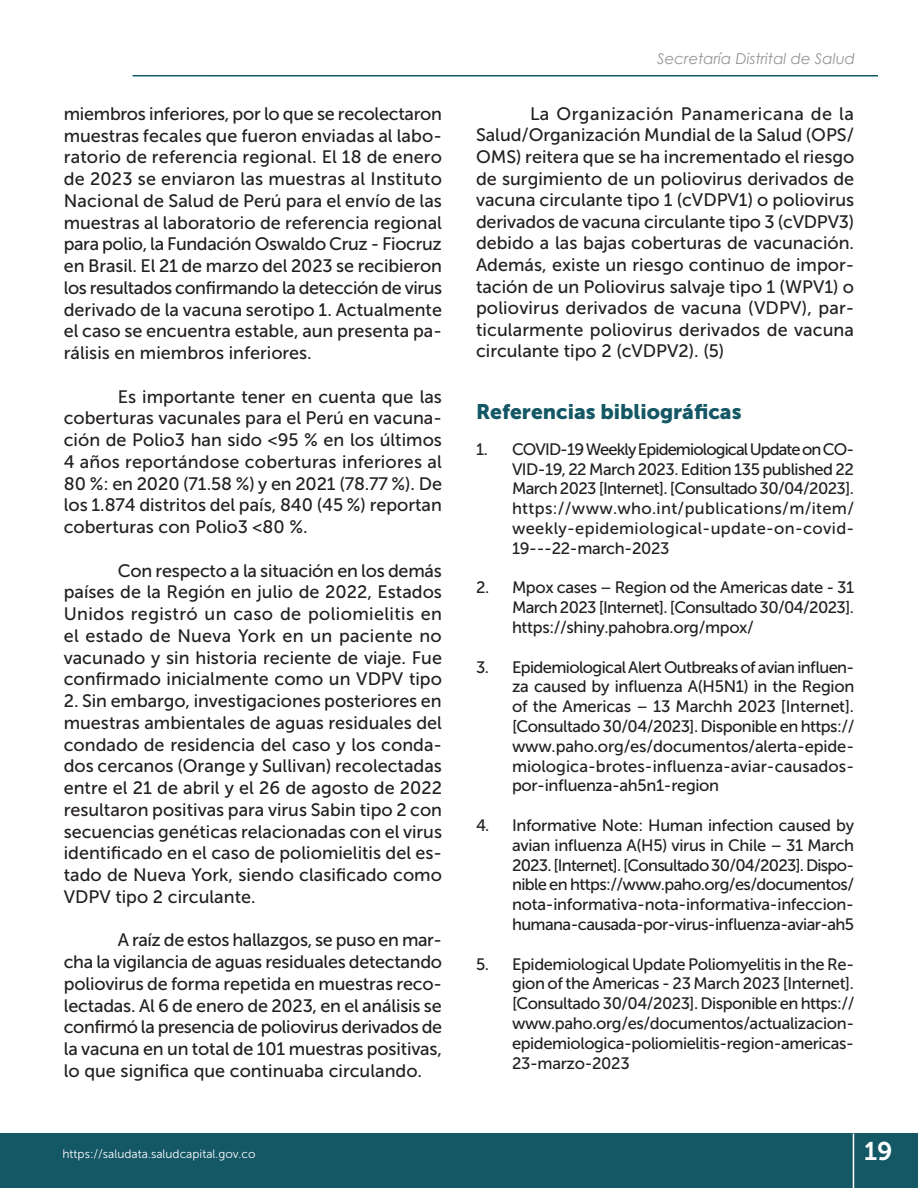
<style>
.page{position:relative;width:918px;height:1188px;background:#fff}
.page>*{position:absolute;margin:0;border:0;box-sizing:border-box;transform-origin:0 0}
.t1{font:25.5px "Museo Sans 700";color:#fff}
.SUBTITULOS{font:21px "Museo Sans 900";color:#145765}
.CUERPO_DE_TEXTO{font:18px/21.8px "Museo Sans 500";color:#231f20;text-align:justify}
.CUERPO_DE_TEXTO-2{font:16.5px/19.8px "Museo Sans 500";letter-spacing:-.02em;color:#231f20;text-align:justify}
.t2{font:italic 15px "Century Gothic";color:#939598}
.t3{font:12px "Museo Sans 300";color:#fff}
</style>
<div class="page">
<div style="left:0;top:1134px;width:918px;height:54px;background:#145765"></div>
<hr style="left:133px;top:75px;width:745px;height:2px;background:#145765">
<hr style="left:853px;top:1134px;width:1px;height:54px;background:#fff">
<p class="CUERPO_DE_TEXTO" style="left:64px;top:103px;width:380px">miembros inferiores, por lo que se recolectaron muestras fecales que fueron enviadas al labo&shy;ratorio de referencia regional. El 18 de enero de 2023 se enviaron las muestras al Instituto Nacional de Salud de Perú para el envío de las muestras al laboratorio de referencia regional para polio, la Fundación Oswaldo Cruz - Fiocruz en Brasil. El 21 de marzo del 2023 se recibieron los resultados confirmando la detección de virus derivado de la vacuna serotipo 1. Actualmente el caso se encuentra estable, aun presenta pa&shy;rálisis en miembros inferiores.</p>
<p class="CUERPO_DE_TEXTO" style="left:64px;top:386px;width:380px;text-indent:54px">Es importante tener en cuenta que las coberturas vacunales para el Perú en vacuna&shy;ción de Polio3 han sido &lt;95 % en los últimos 4 años reportándose coberturas inferiores al 80 %: en 2020 (71.58 %) y en 2021 (78.77 %). De los 1.874 distritos del país, 840 (45 %) reportan coberturas con Polio3 &lt;80 %.</p>
<p class="CUERPO_DE_TEXTO" style="left:64px;top:560px;width:380px;text-indent:54px">Con respecto a la situación en los demás países de la Región en julio de 2022, Estados Unidos registró un caso de poliomielitis en el estado de Nueva York en un paciente no vacunado y sin historia reciente de viaje. Fue confirmado inicialmente como un VDPV tipo</p>
<p class="CUERPO_DE_TEXTO" style="left:64px;top:690px;width:380px">2. Sin embargo, investigaciones posteriores en muestras ambientales de aguas residuales del condado de residencia del caso y los conda&shy;dos cercanos (Orange y Sullivan) recolectadas entre el 21 de abril y el 26 de agosto de 2022 resultaron positivas para virus Sabin tipo 2 con secuencias genéticas relacionadas con el virus identificado en el caso de poliomielitis del es&shy;tado de Nueva York, siendo clasificado como VDPV tipo 2 circulante.</p>
<p class="CUERPO_DE_TEXTO" style="left:64px;top:929px;width:380px;text-indent:54px">A raíz de estos hallazgos, se puso en mar&shy;cha la vigilancia de aguas residuales detectando poliovirus de forma repetida en muestras reco&shy;lectadas. Al 6 de enero de 2023, en el análisis se confirmó la presencia de poliovirus derivados de la vacuna en un total de 101 muestras positivas, lo que significa que continuaba circulando.</p>
<p class="t2" style="left:657px;top:48px;width:199px">Secretaría Distrital de Salud</p>
<p class="CUERPO_DE_TEXTO" style="left:476px;top:103px;width:380px;text-indent:54px">La Organización Panamericana de la Salud/Organización Mundial de la Salud (OPS/ OMS) reitera que se ha incrementado el riesgo de surgimiento de un poliovirus derivados de vacuna circulante tipo 1 (cVDPV1) o poliovirus derivados de vacuna circulante tipo 3 (cVDPV3) debido a las bajas coberturas de vacunación.<br>Además, existe un riesgo continuo de impor&shy;tación de un Poliovirus salvaje tipo 1 (WPV1) o poliovirus derivados de vacuna (VDPV), par&shy;ticularmente poliovirus derivados de vacuna circulante tipo 2 (cVDPV2). (5)</p>
<p class="SUBTITULOS" style="left:476px;top:400px;width:267px">Referencias bibliográficas</p>
<p class="CUERPO_DE_TEXTO-2" style="left:512px;top:439px;width:344px;text-indent:-36px">1. COVID-19 Weekly Epidemiological Update on CO-VID-19, 22 March 2023. Edition 135 published 22<br>March 2023 [Internet]. [Consultado 30/04/2023]. https://www.who.int/publications/m/item/ weekly-epidemiological-update-on-covid-19---22-march-2023</p>
<p class="CUERPO_DE_TEXTO-2" style="left:512px;top:578px;width:344px;text-indent:-36px">2. Mpox cases – Region od the Americas date - 31<br>March 2023 [Internet]. [Consultado 30/04/2023]. https://shiny.pahobra.org/mpox/</p>
<p class="CUERPO_DE_TEXTO-2" style="left:512px;top:657px;width:344px;text-indent:-36px">3. Epidemiological Alert Outbreaks of avian influen&shy;za caused by influenza A(H5N1) in the Region of the Americas – 13 Marchh 2023 [Internet]. [Consultado 30/04/2023]. Disponible en https:// www.paho.org/es/documentos/alerta-epide&shy;miologica-brotes-influenza-aviar-causados&shy;por-influenza-ah5n1-region</p>
<p class="CUERPO_DE_TEXTO-2" style="left:512px;top:816px;width:344px;text-indent:-36px">4. Informative Note: Human infection caused by avian influenza A(H5) virus in Chile – 31 March 2023. [Internet]. [Consultado 30/04/2023]. Dispo&shy;nible en https://www.paho.org/es/documentos/ nota-informativa-nota-informativa-infeccion&shy;humana-causada-por-virus-influenza-aviar-ah5</p>
<p class="CUERPO_DE_TEXTO-2" style="left:512px;top:954px;width:344px;text-indent:-36px">5. Epidemiological Update Poliomyelitis in the Re&shy;gion of the Americas - 23 March 2023 [Internet]. [Consultado 30/04/2023]. Disponible en https:// www.paho.org/es/documentos/actualizacion&shy;epidemiologica-poliomielitis-region-americas-23-marzo-2023</p>
<p class="t3" style="left:63px;top:1147px;width:195px">https://saludata.saludcapital.gov.co</p>
<h1 class="t1" style="left:864px;top:1137px;width:30px">19</h1>
</div>
